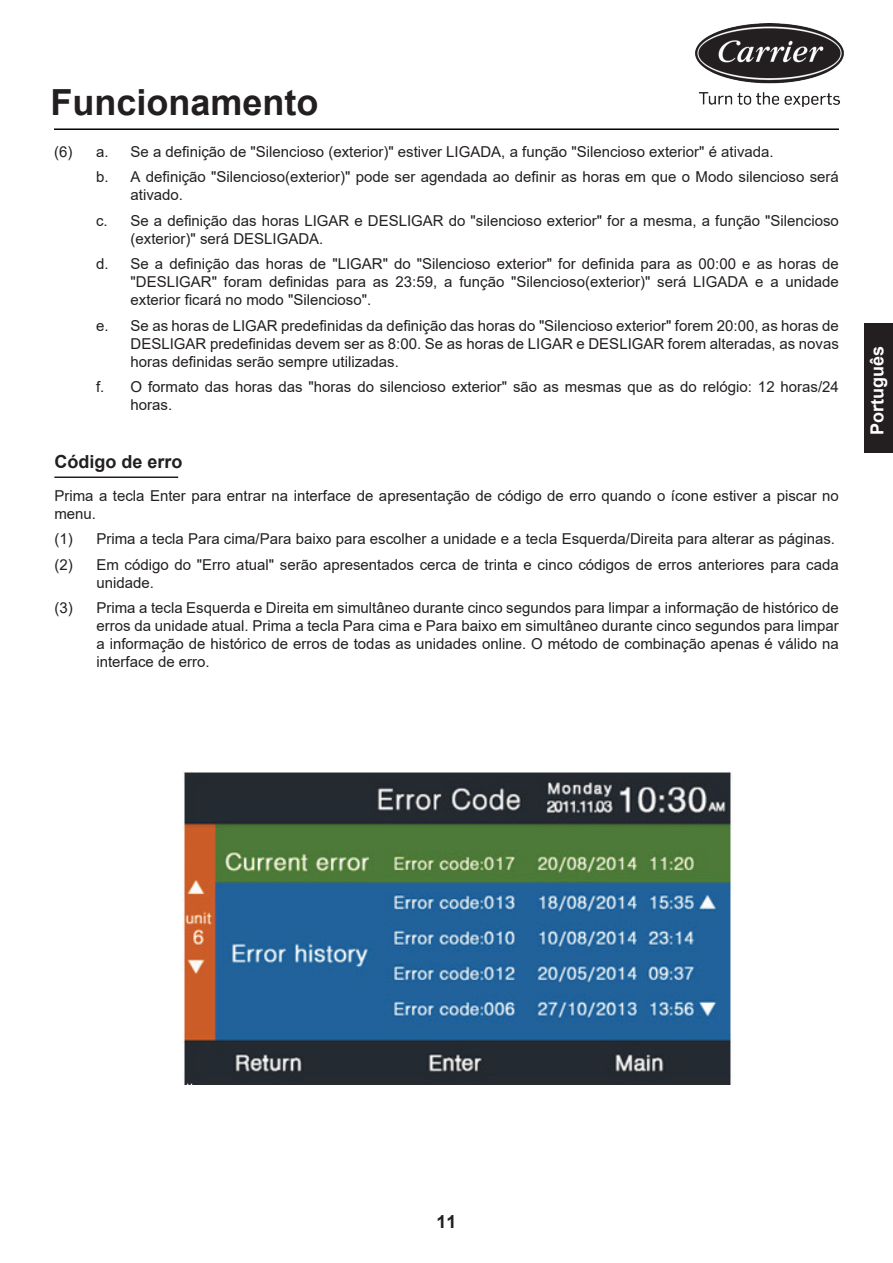
<style>
.page{position:relative;width:893px;height:1263px;background:#fff}
.page>*{position:absolute;margin:0;border:0;box-sizing:border-box;transform-origin:0 0}
.t1{font:700 36px "Arial";color:#231f20}
.t2{font:700 18px "Arial";color:#231f20}
.t3{font:700 18px "Arial";color:#fff}
.t4{font:15px/18px "Arial";color:#231f20}
</style>
<div class="page">
<hr style="left:54px;top:128px;width:785px;height:2px;background:#040503">
<hr style="left:54px;top:476px;width:124px;height:2px;background:#231f20">
<img style="left:695px;top:23px;width:149px;height:84px">
<div style="left:864px;top:323px;width:29px;height:130px;background:#231f20"></div>
<img style="left:183px;top:771px;width:549px;height:314px">
<p class="t1" style="left:50px;top:77px;width:270px">Funcionamento</p>
<p class="t4" style="left:54px;top:142px;width:56px">(6) a.</p>
<p class="t4" style="left:130px;top:142px;width:645px">Se a definição de "Silencioso (exterior)" estiver LIGADA, a função "Silencioso exterior" é ativada.</p>
<p class="t4" style="left:130px;top:168px;width:710px;text-indent:-34px">b. A definição "Silencioso(exterior)" pode ser agendada ao definir as horas em que o Modo silencioso será ativado.</p>
<p class="t4" style="left:130px;top:211px;width:710px;text-indent:-34px">c. Se a definição das horas LIGAR e DESLIGAR do "silencioso exterior" for a mesma, a função "Silencioso (exterior)" será DESLIGADA.</p>
<p class="t4" style="left:130px;top:255px;width:710px;text-align:justify;text-indent:-34px">d. Se a definição das horas de "LIGAR" do "Silencioso exterior" for definida para as 00:00 e as horas de "DESLIGAR" foram definidas para as 23:59, a função "Silencioso(exterior)" será LIGADA e a unidade exterior ficará no modo "Silencioso".</p>
<p class="t4" style="left:130px;top:316px;width:710px;text-align:justify;text-indent:-34px">e. Se as horas de LIGAR predefinidas da definição das horas do "Silencioso exterior" forem 20:00, as horas de DESLIGAR predefinidas devem ser as 8:00. Se as horas de LIGAR e DESLIGAR forem alteradas, as novas horas definidas serão sempre utilizadas.</p>
<p class="t4" style="left:130px;top:378px;width:710px;text-indent:-34px">f. O formato das horas das "horas do silencioso exterior" são as mesmas que as do relógio: 12 horas/24 horas.</p>
<p class="t2" style="left:54px;top:449px;width:130px">Código de erro</p>
<p class="t4" style="left:54px;top:486px;width:786px">Prima a tecla Enter para entrar na interface de apresentação de código de erro quando o ícone estiver a piscar no menu.</p>
<p class="t4" style="left:54px;top:530px;width:782px">(1) Prima a tecla Para cima/Para baixo para escolher a unidade e a tecla Esquerda/Direita para alterar as páginas.</p>
<p class="t4" style="left:96px;top:555px;width:744px;text-indent:-42px">(2) Em código do "Erro atual" serão apresentados cerca de trinta e cinco códigos de erros anteriores para cada unidade.</p>
<p class="t4" style="left:96px;top:599px;width:744px;text-align:justify;text-indent:-42px">(3) Prima a tecla Esquerda e Direita em simultâneo durante cinco segundos para limpar a informação de histórico de erros da unidade atual. Prima a tecla Para cima e Para baixo em simultâneo durante cinco segundos para limpar a informação de histórico de erros de todas as unidades online. O método de combinação apenas é válido na interface de erro.</p>
<p class="t3" style="left:864px;top:435px;width:91px;rotate:-90deg">Português</p>
<p class="t2" style="left:436px;top:1209px;width:22px">11</p>
</div>
